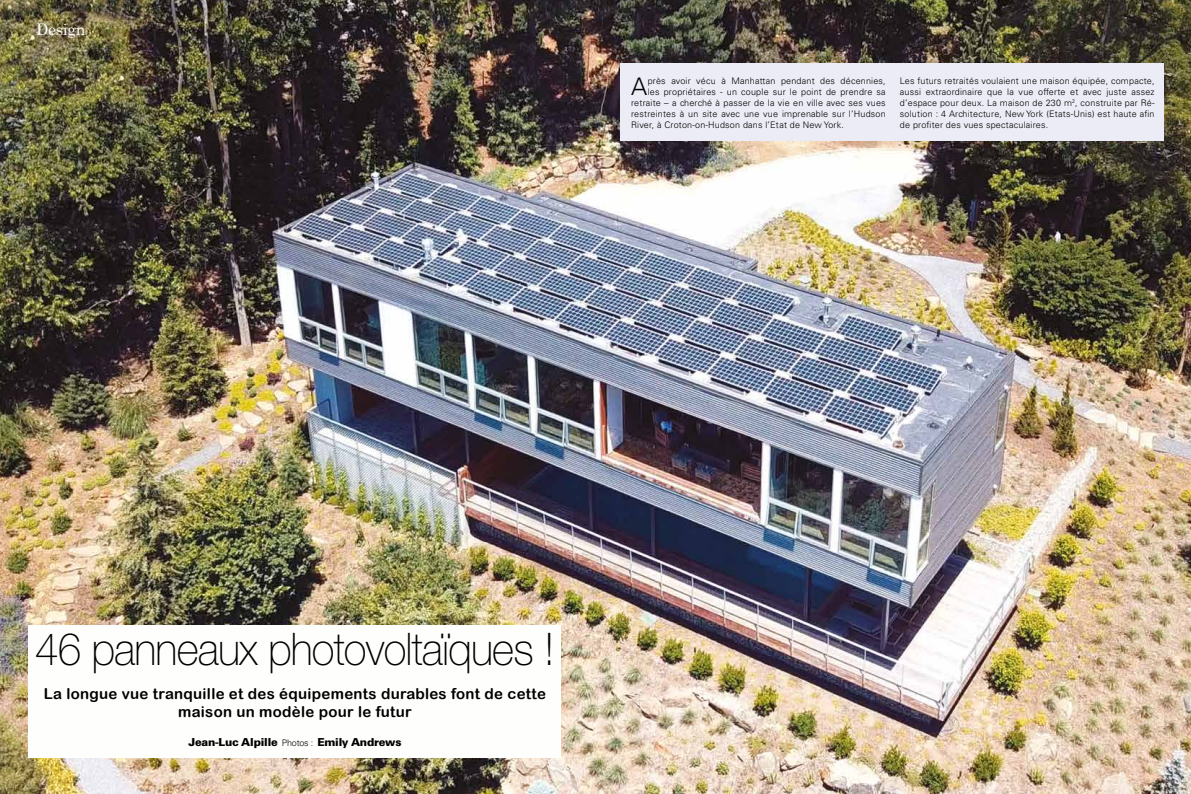
<style>
.page{position:relative;width:1191px;height:794px;background:#fff}
.page>*{position:absolute;margin:0;border:0;box-sizing:border-box;transform-origin:0 0}
.t1{font:100 45px "Helvetica Neue";letter-spacing:-.02em;color:#000;scale:.94 1}
.t2{font:300 24.2px "Univers";color:#000}
.t3{font:16px "Century";letter-spacing:-.02em;color:#fff}
.t4{font:15px/18px "Arial Rounded MT Bold";letter-spacing:.02em;color:#000;text-align:center}
.t5{font:900 11px "Univers";letter-spacing:-.02em;color:#000}
.t6{font:300 9px/11px "Univers";letter-spacing:.02em;color:#000;text-align:justify}
.s1{font-weight:300;font-size:9px}
</style>
<div class="page">
<img style="left:0;top:0;width:1191px;height:794px">
<div style="left:620px;top:63px;width:543px;height:78px;background:#ebecf5"></div>
<div style="left:28px;top:625px;width:533px;height:133px;background:#fefefd"></div>
<h3 class="t3" style="left:36px;top:19px;width:51px">Design</h3>
<h2 class="t2" style="left:631px;top:72px;width:18px">A</h2>
<p class="t6" style="left:648px;top:76px;width:239px">près avoir vécu à Manhattan pendant des décennies,</p>
<p class="t6" style="left:648px;top:87px;width:239px">les propriétaires - un couple sur le point de prendre sa</p>
<p class="t6" style="left:631px;top:98px;width:256px">retraite – a cherché à passer de la vie en ville avec ses vues</p>
<p class="t6" style="left:631px;top:109px;width:256px">restreintes à un site avec une vue imprenable sur l’Hudson</p>
<p class="t6" style="left:631px;top:120px;width:214px">River, à Croton-on-Hudson dans l’Etat de New York.</p>
<p class="t6" style="left:900px;top:76px;width:256px">Les futurs retraités voulaient une maison équipée, compacte, aussi extraordinaire que la vue offerte et avec juste assez d’espace pour deux. La maison de 230 m<sup>2</sup>, construite par Ré&shy;solution : 4 Architecture, New York (Etats-Unis) est haute afin de profiter des vues spectaculaires.</p>
<h1 class="t1" style="left:35px;top:623px;width:554px">46 panneaux photovoltaïques !</h1>
<h3 class="t4" style="left:44px;top:685px;width:504px">La longue vue tranquille et des équipements durables font de cette maison un modèle pour le futur</h3>
<p class="t5" style="left:188px;top:735px;width:214px">Jean-Luc Alpille <span class="s1">Photos :</span> Emily Andrews</p>
</div>
